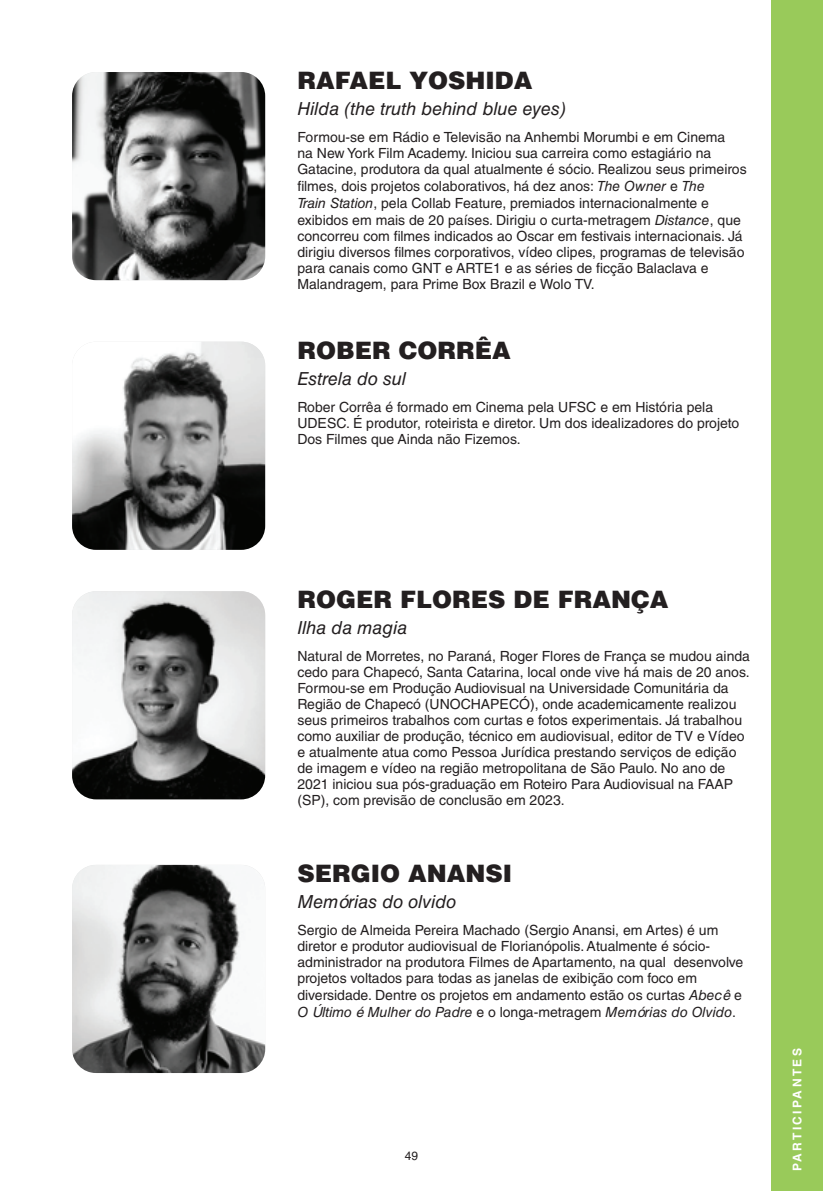
<style>
.page{position:relative;width:823px;height:1191px;background:#fff}
.page>*{position:absolute;margin:0;border:0;box-sizing:border-box;transform-origin:0 0}
.t1{font:900 24px "Helvetica LT Std";color:#231f20}
.t2{font:italic 18px "Helvetica LT Std";color:#231f20}
.t3{font:14px/16px "Helvetica LT Std";color:#231f20}
.t4{font:700 12px "Helvetica LT Std";letter-spacing:.2em;color:#fff}
.t5{font:12px "Helvetica LT Std";color:#231f20}
.s1{font-style:italic}
</style>
<div class="page">
<div style="left:770px;top:0;width:52px;height:1191px;background:#99ca5a"></div>
<img style="left:72px;top:72px;width:193px;height:208px">
<img style="left:72px;top:342px;width:193px;height:208px">
<img style="left:72px;top:591px;width:193px;height:208px">
<img style="left:72px;top:865px;width:193px;height:208px">
<h1 class="t1" style="left:297px;top:65px;width:236px">RAFAEL YOSHIDA</h1>
<p class="t2" style="left:297px;top:98px;width:270px">Hilda (the truth behind blue eyes)</p>
<p class="t3" style="left:297px;top:129px;width:450px">Formou-se em Rádio e Televisão na Anhembi Morumbi e em Cinema<br>na New York Film Academy. Iniciou sua carreira como estagiário na Gatacine, produtora da qual atualmente é sócio. Realizou seus primeiros filmes, dois projetos colaborativos, há dez anos: <span class="s1">The Owner</span> e <span class="s1">The<br>Train Station</span>, pela Collab Feature, premiados internacionalmente e exibidos em mais de 20 países. Dirigiu o curta-metragem <span class="s1">Distance</span>, que concorreu com filmes indicados ao Oscar em festivais internacionais. Já dirigiu diversos filmes corporativos, vídeo clipes, programas de televisão para canais como GNT e ARTE1 e as séries de ficção Balaclava e Malandragem, para Prime Box Brazil e Wolo TV.</p>
<h1 class="t1" style="left:297px;top:334px;width:215px">ROBER CORRÊA</h1>
<p class="t2" style="left:297px;top:368px;width:110px">Estrela do sul</p>
<p class="t3" style="left:297px;top:399px;width:443px">Rober Corrêa é formado em Cinema pela UFSC e em História pela<br>UDESC. É produtor, roteirista e diretor. Um dos idealizadores do projeto<br>Dos Filmes que Ainda não Fizemos.</p>
<h1 class="t1" style="left:297px;top:584px;width:372px">ROGER FLORES DE FRANÇA</h1>
<p class="t2" style="left:297px;top:617px;width:111px">Ilha da magia</p>
<p class="t3" style="left:297px;top:648px;width:454px">Natural de Morretes, no Paraná, Roger Flores de França se mudou ainda cedo para Chapecó, Santa Catarina, local onde vive há mais de 20 anos.<br>Formou-se em Produção Audiovisual na Universidade Comunitária da Região de Chapecó (UNOCHAPECÓ), onde academicamente realizou seus primeiros trabalhos com curtas e fotos experimentais. Já trabalhou como auxiliar de produção, técnico em audiovisual, editor de TV e Vídeo e atualmente atua como Pessoa Jurídica prestando serviços de edição de imagem e vídeo na região metropolitana de São Paulo. No ano de 2021 iniciou sua pós-graduação em Roteiro Para Audiovisual na FAAP (SP), com previsão de conclusão em 2023.</p>
<h1 class="t1" style="left:297px;top:857px;width:216px">SERGIO ANANSI</h1>
<p class="t2" style="left:297px;top:891px;width:161px">Memórias do olvido</p>
<p class="t3" style="left:297px;top:922px;width:447px">Sergio de Almeida Pereira Machado (Sergio Anansi, em Artes) é um diretor e produtor audiovisual de Florianópolis. Atualmente é sócio&shy;administrador na produtora Filmes de Apartamento, na qual desenvolve projetos voltados para todas as janelas de exibição com foco em diversidade. Dentre os projetos em andamento estão os curtas <span class="s1">Abecê</span> e <span class="s1">O Último é Mulher do Padre</span> e o longa-metragem <span class="s1">Memórias do Olvido</span>.</p>
<p class="t5" style="left:404px;top:1148px;width:15px">49</p>
<p class="t4" style="left:789px;top:1171px;width:124px;rotate:-90deg">PARTICIPANTES</p>
</div>
